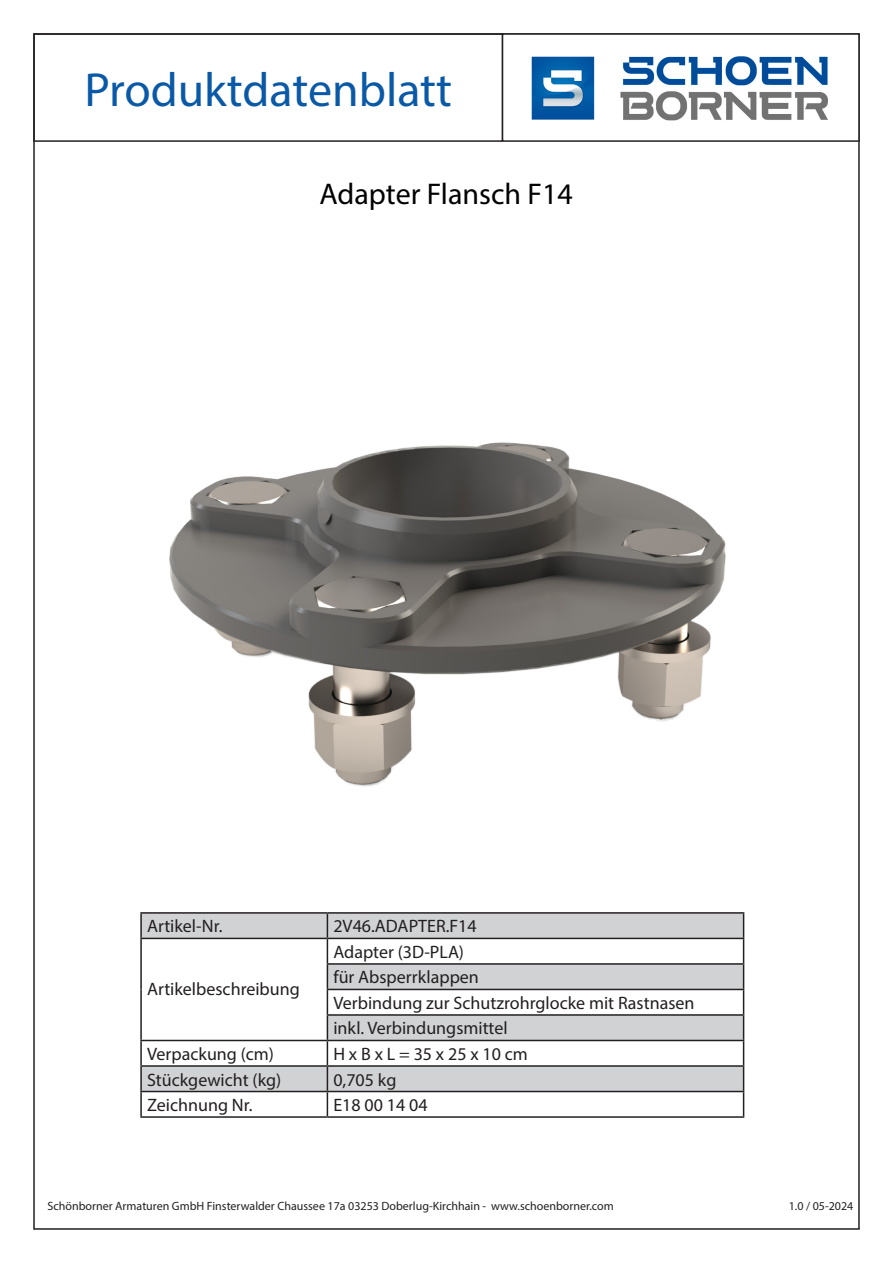
<style>
.page{position:relative;width:893px;height:1263px;background:#fff}
.page>*{position:absolute;margin:0;border:0;box-sizing:border-box;transform-origin:0 0}
.t1{font:48px "Myriad Pro";color:#0a59a7}
.t2{font:30px "Myriad Pro";color:#000001}
.t3{font:18px "Myriad Pro";color:#231f20}
.t4{font:12px "Myriad Pro";color:#231f20}
</style>
<div class="page">
<hr style="left:858px;top:33px;width:2px;height:1196px;background:#231f20">
<hr style="left:34px;top:1228px;width:826px;height:2px;background:#231f20">
<hr style="left:33px;top:33px;width:2px;height:1197px;background:#231f20">
<svg style="left:142px;top:914px;width:601px;height:177px"></svg>
<hr style="left:140px;top:912px;width:187px;height:2px;background:#231f20">
<hr style="left:140px;top:914px;width:2px;height:24px;background:#231f20">
<hr style="left:327px;top:912px;width:417px;height:2px;background:#231f20">
<hr style="left:140px;top:938px;width:187px;height:1px;background:#231f20">
<hr style="left:140px;top:939px;width:2px;height:25px;background:#231f20">
<hr style="left:327px;top:938px;width:417px;height:1px;background:#231f20">
<hr style="left:140px;top:964px;width:2px;height:25px;background:#231f20">
<hr style="left:327px;top:963px;width:417px;height:2px;background:#231f20">
<hr style="left:140px;top:989px;width:2px;height:26px;background:#231f20">
<hr style="left:327px;top:989px;width:417px;height:1px;background:#231f20">
<hr style="left:140px;top:1015px;width:2px;height:25px;background:#231f20">
<hr style="left:327px;top:1014px;width:417px;height:2px;background:#231f20">
<hr style="left:140px;top:1040px;width:187px;height:1px;background:#231f20">
<hr style="left:140px;top:1041px;width:2px;height:24px;background:#231f20">
<hr style="left:327px;top:1040px;width:417px;height:1px;background:#231f20">
<hr style="left:140px;top:1065px;width:187px;height:2px;background:#231f20">
<hr style="left:140px;top:1067px;width:2px;height:24px;background:#231f20">
<hr style="left:327px;top:1065px;width:417px;height:2px;background:#231f20">
<hr style="left:140px;top:1091px;width:187px;height:1px;background:#231f20">
<hr style="left:140px;top:1092px;width:2px;height:24px;background:#231f20">
<hr style="left:327px;top:1091px;width:417px;height:1px;background:#231f20">
<svg style="left:327px;top:914px;width:1px;height:202px"></svg>
<svg style="left:743px;top:914px;width:1px;height:202px"></svg>
<hr style="left:140px;top:1116px;width:187px;height:2px;background:#231f20">
<hr style="left:327px;top:1116px;width:417px;height:2px;background:#231f20">
<div style="left:33px;top:33px;width:470px;height:109px;border:2px solid #231f20"></div>
<img style="left:531px;top:56px;width:297px;height:65px">
<div style="left:502px;top:33px;width:358px;height:109px;border:2px solid #231f20"></div>
<img style="left:169px;top:442px;width:557px;height:344px">
<p class="t1" style="left:84px;top:60px;width:369px">Produktdatenblatt</p>
<p class="t2" style="left:319px;top:175px;width:255px">Adapter Flansch F14</p>
<p class="t3" style="left:147px;top:915px;width:77px">Artikel-Nr.</p>
<p class="t3" style="left:333px;top:915px;width:145px">2V46.ADAPTER.F14</p>
<p class="t3" style="left:147px;top:978px;width:154px">Artikelbeschreibung</p>
<p class="t3" style="left:333px;top:941px;width:132px">Adapter (3D-PLA)</p>
<p class="t3" style="left:333px;top:966px;width:147px">für Absperrklappen</p>
<p class="t3" style="left:333px;top:992px;width:363px">Verbindung zur Schutzrohrglocke mit Rastnasen</p>
<p class="t3" style="left:333px;top:1017px;width:176px">inkl. Verbindungsmittel</p>
<p class="t3" style="left:147px;top:1043px;width:129px">Verpackung (cm)</p>
<p class="t3" style="left:333px;top:1043px;width:196px">H x B x L = 35 x 25 x 10 cm</p>
<p class="t3" style="left:147px;top:1068px;width:136px">Stückgewicht (kg)</p>
<p class="t3" style="left:333px;top:1068px;width:64px">0,705 kg</p>
<p class="t3" style="left:147px;top:1094px;width:107px">Zeichnung Nr.</p>
<p class="t3" style="left:333px;top:1094px;width:96px">E18 00 14 04</p>
<p class="t4" style="left:48px;top:1198px;width:568px">Schönborner Armaturen GmbH Finsterwalder Chaussee 17a 03253 Doberlug-Kirchhain - www.schoenborner.com</p>
<p class="t4" style="left:789px;top:1198px;width:66px">1.0 / 05-2024</p>
</div>
